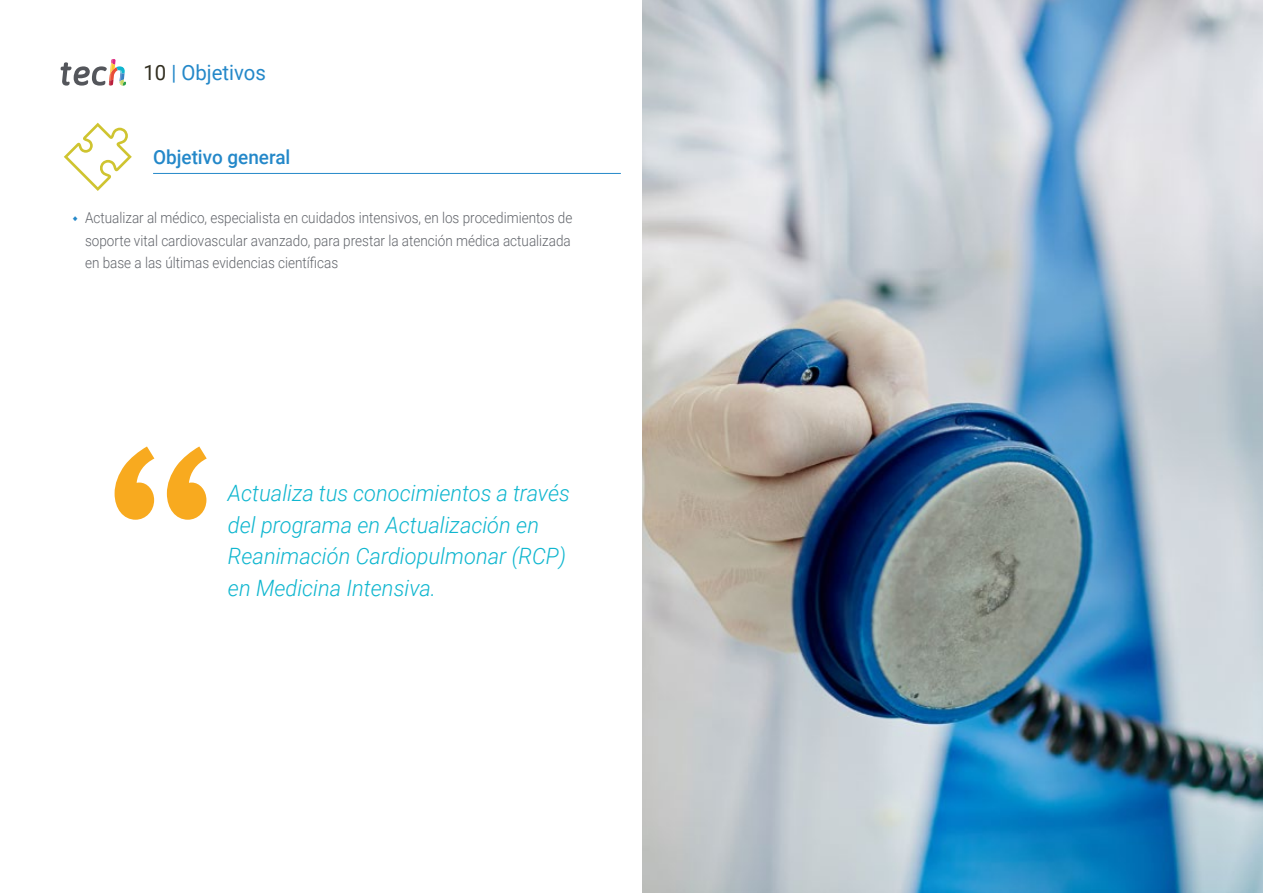
<style>
.page{position:relative;width:1263px;height:893px;background:#fff}
.page>*{position:absolute;margin:0;border:0;box-sizing:border-box;transform-origin:0 0}
.t1{font:italic 300 22.5px/31.5px "Roboto";color:#0fb6cf}
.t2{font:21px "Roboto";color:#2488c9}
.t3{font:500 19.5px "Roboto";color:#2488c9}
.t4{font:300 15px/22.5px "Roboto";color:#61646a;text-align:justify;scale:.9 1}
.s1{color:#312e20}
</style>
<div class="page">
<hr style="left:153px;top:173px;width:468px;height:1px;background:#2488c9">
<svg style="left:64px;top:123px;width:68px;height:68px"></svg>
<svg style="left:115px;top:446px;width:92px;height:74px"></svg>
<img style="left:642px;top:0;width:621px;height:893px">
<svg style="left:61px;top:59px;width:65px;height:27px"></svg>
<h2 class="t2" style="left:144px;top:57px;width:124px"><span class="s1">10</span> | Objetivos</h2>
<h3 class="t3" style="left:153px;top:144px;width:139px">Objetivo general</h3>
<p class="t4" style="left:85px;top:206px;width:543px">Actualizar al médico, especialista en cuidados intensivos, en los procedimientos de soporte vital cardiovascular avanzado, para prestar la atención médica actualizada en base a las últimas evidencias científicas</p>
<h1 class="t1" style="left:228px;top:476px;width:343px">Actualiza tus conocimientos a través del programa en Actualización en<br>Reanimación Cardiopulmonar (RCP) en Medicina Intensiva.</h1>
</div>
